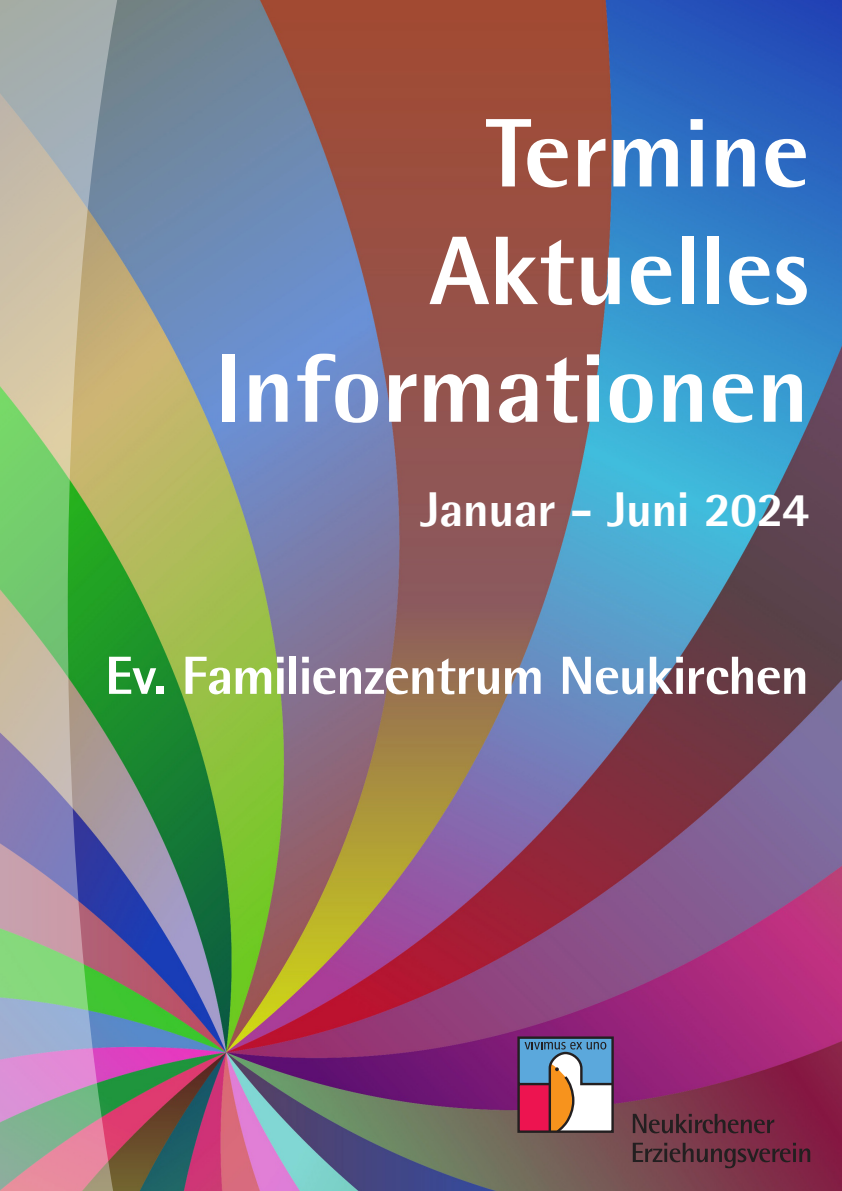
<style>
.page{position:relative;width:842px;height:1191px;background:#fff}
.page>*{position:absolute;margin:0;border:0;box-sizing:border-box;transform-origin:0 0}
.t1{font:700 98px/117.6px "Agfa Rotis Semisans Ex";color:#fff;text-align:right}
.t2{font:700 54px "Agfa Rotis Semisans Ex";letter-spacing:-.02em;color:#fff}
.t3{font:700 49px "Agfa Rotis Semisans Ex";letter-spacing:-.02em;color:#fff}
</style>
<div class="page">
<img style="left:221px;top:0;width:621px;height:1191px">
<svg style="left:0;top:0;width:221px;height:1191px;background:#8d9c86"></svg>
<svg style="left:517px;top:1036px;width:98px;height:98px"></svg>
<svg style="left:633px;top:1113px;width:141px;height:20px;background:#602d3c"></svg>
<svg style="left:633px;top:1142px;width:177px;height:26px;background:#673040"></svg>
<p class="t1" style="left:215px;top:94px;width:596px">Termine<br>Aktuelles<br>Informationen</p>
<p class="t3" style="left:421px;top:479px;width:390px">Januar - Juni 2024</p>
<p class="t2" style="left:105px;top:642px;width:706px">Ev. Familienzentrum Neukirchen</p>
</div>
